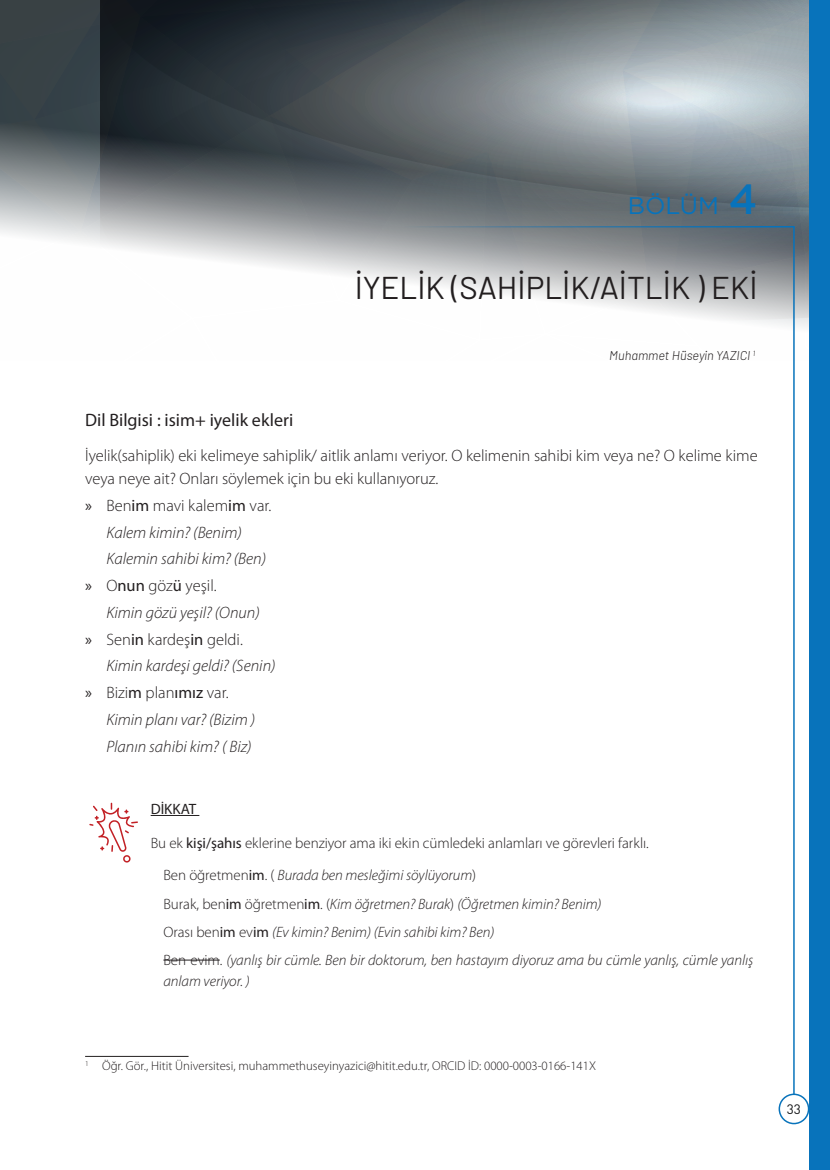
<style>
.page{position:relative;width:830px;height:1170px;background:#fff}
.page>*{position:absolute;margin:0;border:0;box-sizing:border-box;transform-origin:0 0}
.t1{font:31.5px "Barlow";color:#231f20}
.t2{font:24px "Gotham";color:#0873bb}
.t3{font:18px "Myriad Pro";color:#231f20}
.t4{font:300 16.5px/22.5px "Myriad Pro";letter-spacing:-.005em;color:#231f20}
.t5{font:italic 300 16.5px "Myriad Pro";color:#231f20}
.t6{font:italic 300 15px/28.2px "Myriad Pro";letter-spacing:-.005em;color:#231f20}
.t7{font:300 15px/32.5px "Myriad Pro";letter-spacing:-.005em;color:#231f20}
.t8{font:15px "Myriad Pro";color:#231f20}
.t9{font:13.5px "DIN Pro";color:#131517}
.t10{font:300 12.75px "Myriad Pro";color:#231f20}
.t11{font:italic 300 12.75px "Barlow";color:#231f20}
.s1{font-weight:500;font-size:42px}
.s2{font-weight:400}
.s3{font-style:italic}
.s4{font-style:normal}
.s5{font-weight:400;font-style:normal}
</style>
<div class="page">
<svg style="left:0;top:0;width:100px;height:244px;background:#666e72"></svg>
<svg style="left:100px;top:0;width:708px;height:360px"></svg>
<div style="left:808px;top:0;width:21px;height:1169px;background:#0873bb"></div>
<hr style="left:792px;top:227px;width:2px;height:867px;background:#0873bb">
<hr style="left:85px;top:226px;width:709px;height:1px;background:#0873bb">
<div style="left:778px;top:1093px;width:30px;height:31px;border:2px solid #0873bb;border-radius:50%"></div>
<hr style="left:85px;top:1055px;width:103px;height:1px;background:#231f20">
<svg style="left:89px;top:802px;width:49px;height:60px"></svg>
<hr style="left:151px;top:815px;width:48px;height:1px;background:#231f20">
<hr style="left:163px;top:959px;width:57px;height:1px;background:#231f20">
<h2 class="t2" style="left:627px;top:190px;width:131px">BÖLÜM <span class="s1">4</span></h2>
<h1 class="t1" style="left:354px;top:264px;width:404px">İYELİK (SAHİPLİK/AİTLİK ) EKİ</h1>
<p class="t11" style="left:609px;top:346px;width:148px">Muhammet Hüseyin YAZICI <sup>1</sup></p>
<p class="t3" style="left:85px;top:409px;width:209px">Dil Bilgisi : isim+ iyelik ekleri</p>
<p class="t4" style="left:85px;top:445px;width:673px">İyelik(sahiplik) eki kelimeye sahiplik/ aitlik anlamı veriyor. O kelimenin sahibi kim veya ne? O kelime kime veya neye ait? Onları söylemek için bu eki kullanıyoruz.</p>
<p class="t4" style="left:85px;top:494px;width:188px"><span class="s2">»</span> Ben<span class="s2">im</span> mavi kalem<span class="s2">im</span> var.</p>
<p class="t5" style="left:106px;top:523px;width:137px">Kalem kimin? (Benim)</p>
<p class="t5" style="left:106px;top:550px;width:161px">Kalemin sahibi kim? (Ben)</p>
<p class="t4" style="left:85px;top:574px;width:133px"><span class="s2">»</span> O<span class="s2">nun</span> göz<span class="s2">ü</span> yeşil.</p>
<p class="t5" style="left:106px;top:603px;width:155px">Kimin gözü yeşil? (Onun)</p>
<p class="t4" style="left:85px;top:628px;width:159px"><span class="s2">»</span> Sen<span class="s2">in</span> kardeş<span class="s2">in</span> geldi.</p>
<p class="t5" style="left:106px;top:657px;width:170px">Kimin kardeşi geldi? (Senin)</p>
<p class="t4" style="left:85px;top:681px;width:145px"><span class="s2">»</span> Bizi<span class="s2">m</span> plan<span class="s2">ımız</span> var.</p>
<p class="t5" style="left:106px;top:710px;width:150px">Kimin planı var? (Bizim )</p>
<p class="t5" style="left:106px;top:737px;width:147px">Planın sahibi kim? ( Biz)</p>
<p class="t8" style="left:151px;top:799px;width:47px">DİKKAT</p>
<p class="t7" style="left:163px;top:826px;width:486px;text-indent:-13px">Bu ek <span class="s2">kişi/şahıs</span> eklerine benziyor ama iki ekin cümledeki anlamları ve görevleri farklı.<br>Ben öğretmen<span class="s2">im</span>. ( <span class="s3">Burada ben mesleğimi söylüyorum</span>)</p>
<p class="t6" style="left:163px;top:889px;width:591px"><span class="s4">Burak, ben</span><span class="s5">im</span> <span class="s4">öğretmen</span><span class="s5">im</span><span class="s4">. (</span>Kim öğretmen? Burak<span class="s4">)</span> (Öğretmen kimin? Benim)<br><span class="s4">Orası ben</span><span class="s5">im</span> <span class="s4">ev</span><span class="s5">im</span> (Ev kimin? Benim) (Evin sahibi kim? Ben)<br><span class="s4">Ben evim.</span> (yanlış bir cümle. Ben bir doktorum, ben hastayım diyoruz ama bu cümle yanlış, cümle yanlış</p>
<p class="t6" style="left:163px;top:967px;width:88px">anlam veriyor. )</p>
<p class="t10" style="left:85px;top:1058px;width:512px"><sup>1</sup> Öğr. Gör., Hitit Üniversitesi, muhammethuseyinyazici@hitit.edu.tr, ORCID İD: 0000-0003-0166-141X</p>
<p class="t9" style="left:786px;top:1099px;width:16px">33</p>
</div>
